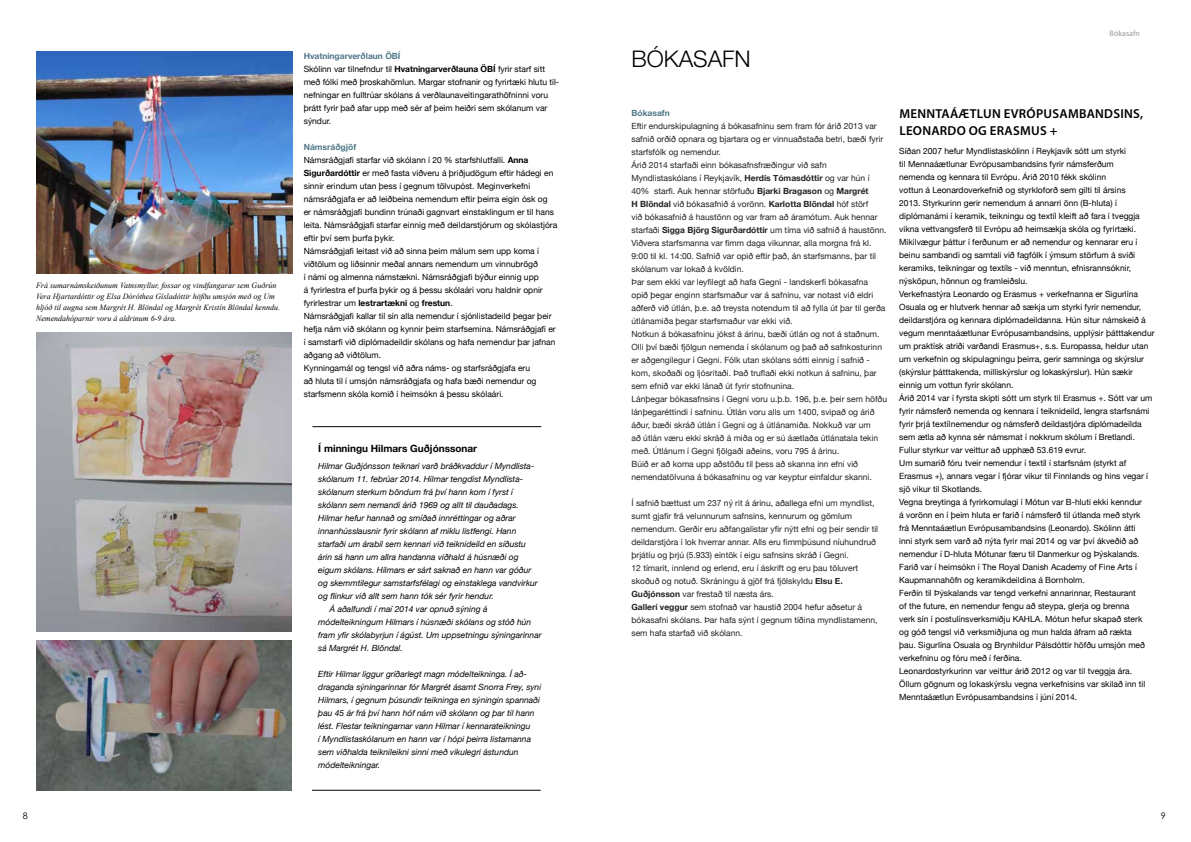
<style>
.page{position:relative;width:1191px;height:842px;background:#fff}
.page>*{position:absolute;margin:0;border:0;box-sizing:border-box;transform-origin:0 0}
.t1{font:300 23px "Helvetica Neue LT Std";color:#000}
.t2{font:600 13px/17px "Myriad Pro";letter-spacing:.02em;color:#000}
.t3{font:700 10px "Helvetica Neue";color:#000}
.t4{font:9px "Century Gothic";color:#000}
.t5{font:8.5px/13px "Helvetica Neue";color:#000}
.t6{font:8.5px/13px "Helvetica Neue";color:#222}
.t7{font:italic 8.5px/13px "Helvetica Neue";color:#000}
.t8{font:700 8.5px "Helvetica Neue";color:#4f7788}
.t9{font:italic 8px/11px "Times New Roman";color:#000}
.t10{font:8px "Myriad Pro";color:#97999c}
.s1{font-weight:700;color:#4f7788}
.s2{font-weight:700}
</style>
<div class="page">
<img style="left:36px;top:51px;width:256px;height:223px">
<img style="left:36px;top:332px;width:255px;height:299px">
<img style="left:36px;top:641px;width:256px;height:150px">
<hr style="left:312px;top:426px;width:229px;height:1px;background:#000">
<hr style="left:312px;top:790px;width:228px;height:1px;background:#000">
<p class="t9" style="left:36px;top:280px;width:246px">Frá sumarnámskeiðunum Vatnsmyllur, fossar og vindfangarar sem Guðrún Vera Hjartardóttir og Elsa Dóróthea Gísladóttir höfðu umsjón með og Um hljóð til augna sem Margrét H. Blöndal og Margrét Kristín Blöndal kenndu.<br>Nemendahóparnir voru á aldrinum 6-9 ára.</p>
<p class="t5" style="left:304px;top:50px;width:257px"><span class="s1">Hvatningarverðlaun ÖBÍ<br></span>Skólinn var tilnefndur til <span class="s2">Hvatningarverðlauna ÖBÍ</span> fyrir starf sitt með fólki með þroskahömlun. Margar stofnanir og fyrirtæki hlutu til&shy;nefningar en fulltrúar skólans á verðlaunaveitingarathöfninni voru þrátt fyrir það afar upp með sér af þeim heiðri sem skólanum var sýndur.</p>
<p class="t5" style="left:304px;top:141px;width:255px"><span class="s1">Námsráðgjöf<br></span>Námsráðgjafi starfar við skólann í 20 % starfshlutfalli. <span class="s2">Anna Sigurðardóttir</span> er með fasta viðveru á þriðjudögum eftir hádegi en sinnir erindum utan þess í gegnum tölvupóst. Meginverkefni námsráðgjafa er að leiðbeina nemendum eftir þeirra eigin ósk og<br>er námsráðgjafi bundinn trúnaði gagnvart einstaklingum er til hans leita. Námsráðgjafi starfar einnig með deildarstjórum og skólastjóra eftir því sem þurfa þykir.<br>Námsráðgjafi leitast við að sinna þeim málum sem upp koma í viðtölum og liðsinnir meðal annars nemendum um vinnubrögð<br>í námi og almenna námstækni. Námsráðgjafi býður einnig upp<br>á fyrirlestra ef þurfa þykir og á þessu skólaári voru haldnir opnir fyrirlestrar um <span class="s2">lestrartækni</span> og <span class="s2">frestun</span>.<br>Námsráðgjafi kallar til sín alla nemendur í sjónlistadeild þegar þeir hefja nám við skólann og kynnir þeim starfsemina. Námsráðgjafi er í samstarfi við diplómadeildir skólans og hafa nemendur þar jafnan aðgang að viðtölum.<br>Kynningamál og tengsl við aðra náms- og starfsráðgjafa eru<br>að hluta til í umsjón námsráðgjafa og hafa bæði nemendur og starfsmenn skóla komið í heimsókn á þessu skólaári.</p>
<p class="t3" style="left:318px;top:441px;width:160px">Í minningu Hilmars Guðjónssonar</p>
<p class="t7" style="left:318px;top:460px;width:217px">Hilmar Guðjónsson teiknari varð bráðkvaddur í Myndlista-</p>
<p class="t7" style="left:318px;top:473px;width:206px">skólanum 11. febrúar 2014. Hilmar tengdist Myndlista-</p>
<p class="t7" style="left:318px;top:486px;width:196px">skólanum sterkum böndum frá því hann kom í fyrst í</p>
<p class="t7" style="left:318px;top:499px;width:202px">skólann sem nemandi árið 1969 og allt til dauðadags.</p>
<p class="t7" style="left:318px;top:512px;width:199px">Hilmar hefur hannað og smíðað innréttingar og aðrar</p>
<p class="t7" style="left:318px;top:525px;width:200px">innanhússlausnir fyrir skólann af miklu listfengi. Hann</p>
<p class="t7" style="left:318px;top:538px;width:209px">starfaði um árabil sem kennari við teiknideild en síðustu</p>
<p class="t7" style="left:318px;top:551px;width:202px">árin sá hann um allra handanna viðhald á húsnæði og</p>
<p class="t7" style="left:318px;top:564px;width:214px">eigum skólans. Hilmars er sárt saknað en hann var góður</p>
<p class="t7" style="left:318px;top:577px;width:221px">og skemmtilegur samstarfsfélagi og einstaklega vandvirkur</p>
<p class="t7" style="left:318px;top:590px;width:177px">og flinkur við allt sem hann tók sér fyrir hendur.</p>
<p class="t7" style="left:330px;top:603px;width:159px">Á aðalfundi í maí 2014 var opnuð sýning á</p>
<p class="t7" style="left:318px;top:616px;width:214px">módelteikningum Hilmars í húsnæði skólans og stóð hún</p>
<p class="t7" style="left:318px;top:629px;width:225px">fram yfir skólabyrjun í ágúst. Um uppsetningu sýningarinnar</p>
<p class="t7" style="left:318px;top:642px;width:86px">sá Margrét H. Blöndal.</p>
<p class="t7" style="left:318px;top:668px;width:224px">Eftir Hilmar liggur gríðarlegt magn módelteikninga. Í að&shy;draganda sýningarinnar fór Margrét ásamt Snorra Frey, syni Hilmars, í gegnum þúsundir teikninga en sýningin spannaði þau 45 ár frá því hann hóf nám við skólann og þar til hann lést. Flestar teikningarnar vann Hilmar í kennarateikningu<br>í Myndlistaskólanum en hann var í hópi þeirra listamanna sem viðhalda teiknileikni sinni með vikulegri ástundun módelteikningar.</p>
<h1 class="t1" style="left:631px;top:45px;width:31px">BÓKASAFN</h1>
<p class="t10" style="left:1109px;top:28px;width:32px">Bókasafn</p>
<p class="t8" style="left:631px;top:107px;width:40px">Bókasafn</p>
<p class="t6" style="left:631px;top:120px;width:257px">Eftir endurskipulagning á bókasafninu sem fram fór árið 2013 var safnið orðið opnara og bjartara og er vinnuaðstaða betri, bæði fyrir starfsfólk og nemendur.<br>Árið 2014 starfaði einn bókasafnsfræðingur við safn Myndlistaskólans í Reykjavík, <span class="s2">Herdís Tómasdóttir</span> og var hún í 40% starfi. Auk hennar störfuðu <span class="s2">Bjarki Bragason</span> og <span class="s2">Margrét<br>H Blöndal</span> við bókasafnið á vorönn. <span class="s2">Karlotta Blöndal</span> hóf störf<br>við bókasafnið á haustönn og var fram að áramótum. Auk hennar starfaði <span class="s2">Sigga Björg Sigurðardóttir</span> um tíma við safnið á haustönn.<br>Viðvera starfsmanna var fimm daga vikunnar, alla morgna frá kl.<br>9:00 til kl. 14:00. Safnið var opið eftir það, án starfsmanns, þar til skólanum var lokað á kvöldin.<br>Þar sem ekki var leyfilegt að hafa Gegni - landskerfi bókasafna<br>opið þegar enginn starfsmaður var á safninu, var notast við eldri aðferð við útlán, þ.e. að treysta notendum til að fylla út þar til gerða útlánamiða þegar starfsmaður var ekki við.<br>Notkun á bókasafninu jókst á árinu, bæði útlán og not á staðnum.<br>Olli því bæði fjölgun nemenda í skólanum og það að safnkosturinn er aðgengilegur í Gegni. Fólk utan skólans sótti einnig í safnið - kom, skoðaði og ljósritaði. Það truflaði ekki notkun á safninu, þar sem efnið var ekki lánað út fyrir stofnunina.<br>Lánþegar bókasafnsins í Gegni voru u.þ.b. 196, þ.e. þeir sem höfðu lánþegaréttindi í safninu. Útlán voru alls um 1400, svipað og árið áður, bæði skráð útlán í Gegni og á útlánamiða. Nokkuð var um<br>að útlán væru ekki skráð á miða og er sú áætlaða útlánatala tekin með. Útlánum í Gegni fjölgaði aðeins, voru 795 á árinu.<br>Búið er að koma upp aðstöðu til þess að skanna inn efni við nemendatölvuna á bókasafninu og var keyptur einfaldur skanni.</p>
<p class="t6" style="left:631px;top:497px;width:248px">Í safnið bættust um 237 ný rit á árinu, aðallega efni um myndlist, sumt gjafir frá velunnurum safnsins, kennurum og gömlum nemendum. Gerðir eru aðfangalistar yfir nýtt efni og þeir sendir til deildarstjóra í lok hverrar annar. Alls eru fimmþúsund níuhundruð þrjátíu og þrjú (5.933) eintök í eigu safnsins skráð í Gegni.<br>12 tímarit, innlend og erlend, eru í áskrift og eru þau töluvert skoðuð og notuð. Skráningu á gjöf frá fjölskyldu <span class="s2">Elsu E.<br>Guðjónsson</span> var frestað til næsta árs.<br><span class="s2">Gallerí veggur</span> sem stofnað var haustið 2004 hefur aðsetur á bókasafni skólans. Þar hafa sýnt í gegnum tíðina myndlistamenn, sem hafa starfað við skólann.</p>
<h2 class="t2" style="left:899px;top:105px;width:245px">MENNTAÁÆTLUN EVRÓPUSAMBANDSINS,<br>LEONARDO OG ERASMUS +</h2>
<p class="t5" style="left:899px;top:145px;width:257px">Síðan 2007 hefur Myndlistaskólinn í Reykjavík sótt um styrki<br>til Mennaáætlunar Evrópusambandsins fyrir námsferðum<br>nemenda og kennara til Evrópu. Árið 2010 fékk skólinn<br>vottun á Leonardoverkefnið og styrkloforð sem gilti til ársins<br>2013. Styrkurinn gerir nemendum á annarri önn (B-hluta) í diplómanámi í keramik, teikningu og textíl kleift að fara í tveggja vikna vettvangsferð til Evrópu að heimsækja skóla og fyrirtæki.<br>Mikilvægur þáttur í ferðunum er að nemendur og kennarar eru í beinu sambandi og samtali við fagfólk í ýmsum störfum á sviði keramiks, teikningar og textíls - við menntun, efnisrannsóknir, nýsköpun, hönnun og framleiðslu.<br>Verkefnastýra Leonardo og Erasmus + verkefnanna er Sigurlína Osuala og er hlutverk hennar að sækja um styrki fyrir nemendur, deildarstjóra og kennara diplómadeildanna. Hún situr námskeið á vegum menntaáætlunar Evrópusambandsins, upplýsir þátttakendur um praktísk atriði varðandi Erasmus+, s.s. Europassa, heldur utan um verkefnin og skipulagningu þeirra, gerir samninga og skýrslur (skýrslur þátttakenda, milliskýrslur og lokaskýrslur). Hún sækir einnig um vottun fyrir skólann.<br>Árið 2014 var í fyrsta skipti sótt um styrk til Erasmus +. Sótt var um fyrir námsferð nemenda og kennara í teiknideild, lengra starfsnámi fyrir þrjá textílnemendur og námsferð deildastjóra diplómadeilda sem ætla að kynna sér námsmat í nokkrum skólum í Bretlandi.<br>Fullur styrkur var veittur að upphæð 53.619 evrur.<br>Um sumarið fóru tveir nemendur í textíl í starfsnám (styrkt af Erasmus +), annars vegar í fjórar vikur til Finnlands og hins vegar í sjö vikur til Skotlands.<br>Vegna breytinga á fyrirkomulagi í Mótun var B-hluti ekki kenndur<br>á vorönn en í þeim hluta er farið í námsferð til útlanda með styrk<br>frá Menntaáætlun Evrópusambandsins (Leonardo). Skólinn átti<br>inni styrk sem varð að nýta fyrir maí 2014 og var því ákveðið að nemendur í D-hluta Mótunar færu til Danmerkur og Þýskalands.<br>Farið var í heimsókn í The Royal Danish Academy of Fine Arts í Kaupmannahöfn og keramikdeildina á Bornholm.<br>Ferðin til Þýskalands var tengd verkefni annarinnar, Restaurant<br>of the future, en nemendur fengu að steypa, glerja og brenna<br>verk sín í postulínsverksmiðju KAHLA. Mótun hefur skapað sterk<br>og góð tengsl við verksmiðjuna og mun halda áfram að rækta<br>þau. Sigurlína Osuala og Brynhildur Pálsdóttir höfðu umsjón með verkefninu og fóru með í ferðina.<br>Leonardostyrkurinn var veittur árið 2012 og var til tveggja ára.<br>Öllum gögnum og lokaskýrslu vegna verkefnisins var skilað inn til Menntaáætlun Evrópusambandsins í júní 2014.</p>
<p class="t4" style="left:23px;top:810px;width:6px">8</p>
<p class="t4" style="left:1161px;top:810px;width:6px">9</p>
</div>
